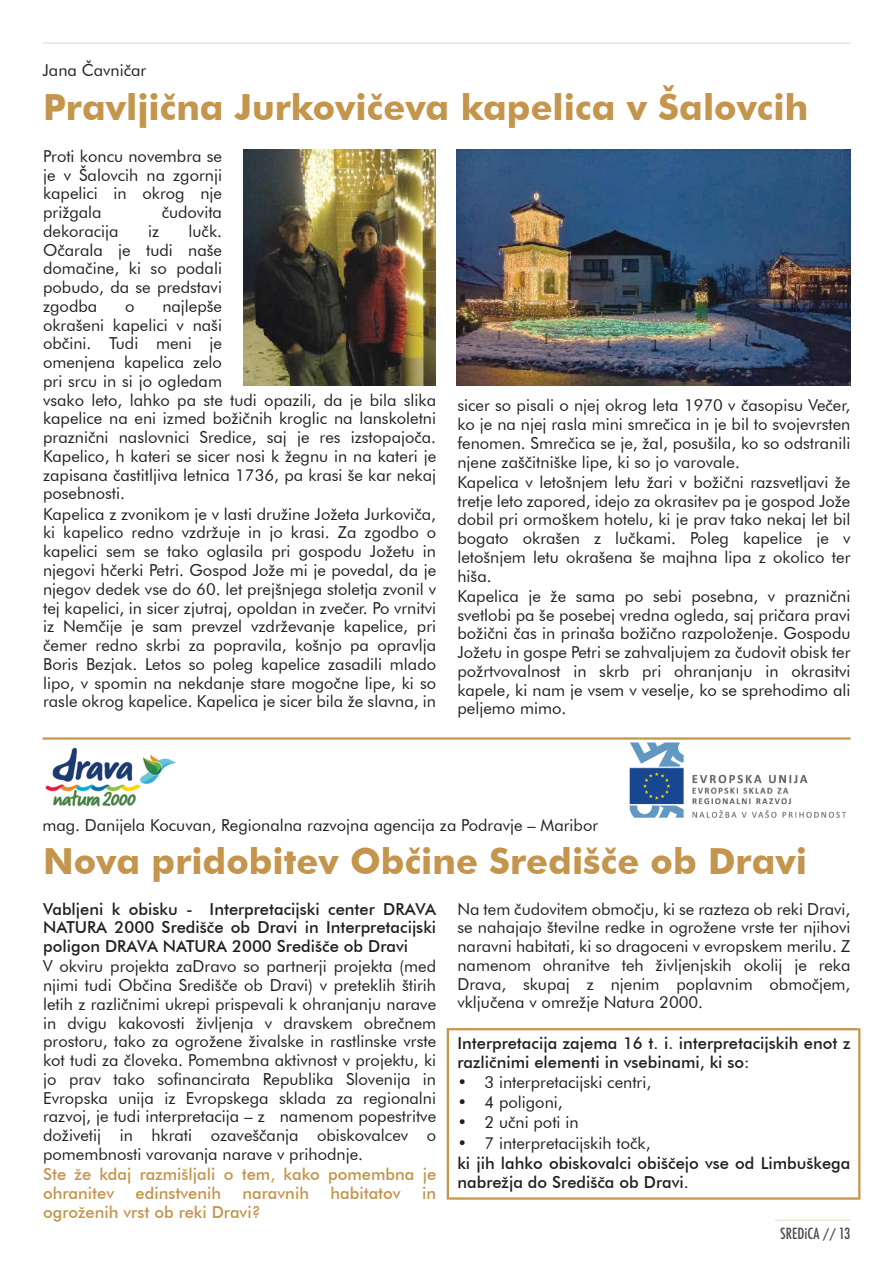
<style>
.page{position:relative;width:893px;height:1263px;background:#fff}
.page>*{position:absolute;margin:0;border:0;box-sizing:border-box;transform-origin:0 0}
.t1{font:700 36px "Futura BT";color:#c4954c}
.t2{font:16.5px "Futura BT";color:#231f20}
.t3{font:500 16.5px "Futura BT";color:#231f20}
.t4{font:500 16.5px "Futura BT";color:#c4954b}
.t5{font:500 condensed 15px "Futura";color:#4d4d4d}
.s1{font-family:"Futura BT";font-stretch:normal}
</style>
<div class="page">
<hr style="left:775px;top:1219px;width:75px;height:2px;background:#f6efe5">
<hr style="left:43px;top:42px;width:807px;height:2px;background:#f3e9dc">
<img style="left:457px;top:149px;width:393px;height:236px">
<img style="left:243px;top:149px;width:193px;height:236px">
<img style="left:42px;top:739px;width:134px;height:68px">
<img style="left:629px;top:742px;width:218px;height:76px">
<hr style="left:43px;top:737px;width:807px;height:3px;background:#c4954b">
<svg style="left:447px;top:1028px;width:413px;height:172px"></svg>
<p class="t2" style="left:43px;top:64px;width:105px">Jana Čavničar</p>
<p class="t1" style="left:43px;top:92px;width:767px">Pravljična Jurkovičeva kapelica v Šalovcih</p>
<p class="t2" style="left:43px;top:149px;width:180px">Proti koncu novembra se</p>
<p class="t2" style="left:43px;top:168px;width:180px">je v Šalovcih na zgornji</p>
<p class="t2" style="left:43px;top:187px;width:180px">kapelici in okrog nje</p>
<p class="t2" style="left:43px;top:206px;width:60px">prižgala</p>
<p class="t2" style="left:162px;top:206px;width:62px">čudovita</p>
<p class="t2" style="left:43px;top:224px;width:77px">dekoracija</p>
<p class="t2" style="left:148px;top:224px;width:13px">iz</p>
<p class="t2" style="left:189px;top:224px;width:35px">lučk.</p>
<p class="t2" style="left:43px;top:243px;width:180px">Očarala je tudi naše</p>
<p class="t2" style="left:43px;top:262px;width:180px">domačine, ki so podali</p>
<p class="t2" style="left:43px;top:281px;width:180px">pobudo, da se predstavi</p>
<p class="t2" style="left:43px;top:299px;width:56px">zgodba</p>
<p class="t2" style="left:125px;top:299px;width:11px">o</p>
<p class="t2" style="left:162px;top:299px;width:61px">najlepše</p>
<p class="t2" style="left:43px;top:318px;width:180px">okrašeni kapelici v naši</p>
<p class="t2" style="left:43px;top:337px;width:180px">občini. Tudi meni je</p>
<p class="t2" style="left:43px;top:356px;width:180px">omenjena kapelica zelo</p>
<p class="t2" style="left:43px;top:374px;width:180px">pri srcu in si jo ogledam</p>
<p class="t2" style="left:43px;top:393px;width:395px">vsako leto, lahko pa ste tudi opazili, da je bila slika</p>
<p class="t2" style="left:43px;top:412px;width:395px">kapelice na eni izmed božičnih kroglic na lanskoletni</p>
<p class="t2" style="left:43px;top:431px;width:395px">praznični naslovnici Sredice, saj je res izstopajoča.</p>
<p class="t2" style="left:43px;top:449px;width:394px">Kapelico, h kateri se sicer nosi k žegnu in na kateri je</p>
<p class="t2" style="left:43px;top:468px;width:394px">zapisana častitljiva letnica 1736, pa krasi še kar nekaj</p>
<p class="t2" style="left:43px;top:487px;width:83px">posebnosti.</p>
<p class="t2" style="left:43px;top:507px;width:395px">Kapelica z zvonikom je v lasti družine Jožeta Jurkoviča,</p>
<p class="t2" style="left:43px;top:526px;width:395px">ki kapelico redno vzdržuje in jo krasi. Za zgodbo o</p>
<p class="t2" style="left:43px;top:545px;width:395px">kapelici sem se tako oglasila pri gospodu Jožetu in</p>
<p class="t2" style="left:43px;top:563px;width:395px">njegovi hčerki Petri. Gospod Jože mi je povedal, da je</p>
<p class="t2" style="left:43px;top:582px;width:395px">njegov dedek vse do 60. let prejšnjega stoletja zvonil v</p>
<p class="t2" style="left:43px;top:601px;width:395px">tej kapelici, in sicer zjutraj, opoldan in zvečer. Po vrnitvi</p>
<p class="t2" style="left:43px;top:620px;width:395px">iz Nemčije je sam prevzel vzdrževanje kapelice, pri</p>
<p class="t2" style="left:43px;top:638px;width:395px">čemer redno skrbi za popravila, košnjo pa opravlja</p>
<p class="t2" style="left:43px;top:657px;width:395px">Boris Bezjak. Letos so poleg kapelice zasadili mlado</p>
<p class="t2" style="left:43px;top:676px;width:395px">lipo, v spomin na nekdanje stare mogočne lipe, ki so</p>
<p class="t2" style="left:43px;top:695px;width:395px">rasle okrog kapelice. Kapelica je sicer bila že slavna, in</p>
<p class="t2" style="left:457px;top:399px;width:395px">sicer so pisali o njej okrog leta 1970 v časopisu Večer,</p>
<p class="t2" style="left:457px;top:417px;width:395px">ko je na njej rasla mini smrečica in je bil to svojevrsten</p>
<p class="t2" style="left:457px;top:436px;width:394px">fenomen. Smrečica se je, žal, posušila, ko so odstranili</p>
<p class="t2" style="left:457px;top:455px;width:284px">njene zaščitniške lipe, ki so jo varovale.</p>
<p class="t2" style="left:457px;top:475px;width:395px">Kapelica v letošnjem letu žari v božični razsvetljavi že</p>
<p class="t2" style="left:457px;top:494px;width:395px">tretje leto zapored, idejo za okrasitev pa je gospod Jože</p>
<p class="t2" style="left:457px;top:513px;width:395px">dobil pri ormoškem hotelu, ki je prav tako nekaj let bil</p>
<p class="t2" style="left:457px;top:531px;width:395px">bogato okrašen z lučkami. Poleg kapelice je v</p>
<p class="t2" style="left:457px;top:550px;width:395px">letošnjem letu okrašena še majhna lipa z okolico ter</p>
<p class="t2" style="left:457px;top:569px;width:36px">hiša.</p>
<p class="t2" style="left:457px;top:589px;width:395px">Kapelica je že sama po sebi posebna, v praznični</p>
<p class="t2" style="left:457px;top:608px;width:395px">svetlobi pa še posebej vredna ogleda, saj pričara pravi</p>
<p class="t2" style="left:457px;top:627px;width:395px">božični čas in prinaša božično razpoloženje. Gospodu</p>
<p class="t2" style="left:457px;top:645px;width:395px">Jožetu in gospe Petri se zahvaljujem za čudovit obisk ter</p>
<p class="t2" style="left:457px;top:664px;width:395px">požrtvovalnost in skrb pri ohranjanju in okrasitvi</p>
<p class="t2" style="left:457px;top:683px;width:395px">kapele, ki nam je vsem v veselje, ko se sprehodimo ali</p>
<p class="t2" style="left:457px;top:702px;width:110px">peljemo mimo.</p>
<p class="t2" style="left:43px;top:818px;width:557px">mag. Danijela Kocuvan, Regionalna razvojna agencija za Podravje – Maribor</p>
<p class="t1" style="left:43px;top:847px;width:765px">Nova pridobitev Občine Središče ob Dravi</p>
<p class="t3" style="left:43px;top:902px;width:395px">Vabljeni k obisku - Interpretacijski center DRAVA</p>
<p class="t3" style="left:43px;top:921px;width:395px">NATURA 2000 Središče ob Dravi in Interpretacijski</p>
<p class="t3" style="left:43px;top:939px;width:366px">poligon DRAVA NATURA 2000 Središče ob Dravi</p>
<p class="t2" style="left:43px;top:960px;width:395px">V okviru projekta zaDravo so partnerji projekta (med</p>
<p class="t2" style="left:43px;top:978px;width:395px">njimi tudi Občina Središče ob Dravi) v preteklih štirih</p>
<p class="t2" style="left:43px;top:997px;width:395px">letih z različnimi ukrepi prispevali k ohranjanju narave</p>
<p class="t2" style="left:43px;top:1016px;width:395px">in dvigu kakovosti življenja v dravskem obrečnem</p>
<p class="t2" style="left:43px;top:1035px;width:395px">prostoru, tako za ogrožene živalske in rastlinske vrste</p>
<p class="t2" style="left:43px;top:1053px;width:395px">kot tudi za človeka. Pomembna aktivnost v projektu, ki</p>
<p class="t2" style="left:43px;top:1072px;width:395px">jo prav tako sofinancirata Republika Slovenija in</p>
<p class="t2" style="left:43px;top:1091px;width:395px">Evropska unija iz Evropskega sklada za regionalni</p>
<p class="t2" style="left:43px;top:1110px;width:395px">razvoj, je tudi interpretacija – z namenom popestritve</p>
<p class="t2" style="left:43px;top:1128px;width:395px">doživetij in hkrati ozaveščanja obiskovalcev o</p>
<p class="t2" style="left:43px;top:1147px;width:321px">pomembnosti varovanja narave v prihodnje.</p>
<p class="t4" style="left:43px;top:1167px;width:395px">Ste že kdaj razmišljali o tem, kako pomembna je</p>
<p class="t4" style="left:43px;top:1186px;width:73px">ohranitev</p>
<p class="t4" style="left:136px;top:1186px;width:87px">edinstvenih</p>
<p class="t4" style="left:243px;top:1186px;width:68px">naravnih</p>
<p class="t4" style="left:330px;top:1186px;width:72px">habitatov</p>
<p class="t4" style="left:422px;top:1186px;width:16px">in</p>
<p class="t4" style="left:43px;top:1205px;width:219px">ogroženih vrst ob reki Dravi?</p>
<p class="t2" style="left:457px;top:902px;width:395px">Na tem čudovitem območju, ki se razteza ob reki Dravi,</p>
<p class="t2" style="left:457px;top:921px;width:395px">se nahajajo številne redke in ogrožene vrste ter njihovi</p>
<p class="t2" style="left:457px;top:939px;width:395px">naravni habitati, ki so dragoceni v evropskem merilu. Z</p>
<p class="t2" style="left:457px;top:958px;width:395px">namenom ohranitve teh življenjskih okolij je reka</p>
<p class="t2" style="left:457px;top:977px;width:395px">Drava, skupaj z njenim poplavnim območjem,</p>
<p class="t2" style="left:457px;top:996px;width:247px">vključena v omrežje Natura 2000.</p>
<p class="t3" style="left:457px;top:1036px;width:395px">Interpretacija zajema 16 t. i. interpretacijskih enot z</p>
<p class="t3" style="left:457px;top:1055px;width:294px">različnimi elementi in vsebinami, ki so:</p>
<p class="t2" style="left:457px;top:1075px;width:195px">• 3 interpretacijski centri,</p>
<p class="t2" style="left:457px;top:1095px;width:107px">• 4 poligoni,</p>
<p class="t2" style="left:457px;top:1116px;width:123px">• 2 učni poti in</p>
<p class="t2" style="left:457px;top:1136px;width:195px">• 7 interpretacijskih točk,</p>
<p class="t3" style="left:457px;top:1156px;width:395px">ki jih lahko obiskovalci obiščejo vse od Limbuškega</p>
<p class="t3" style="left:457px;top:1175px;width:233px">nabrežja do Središča ob Dravi.</p>
<p class="t5" style="left:780px;top:1226px;width:72px">SREDiCA <span class="s1">//</span> 13</p>
</div>
